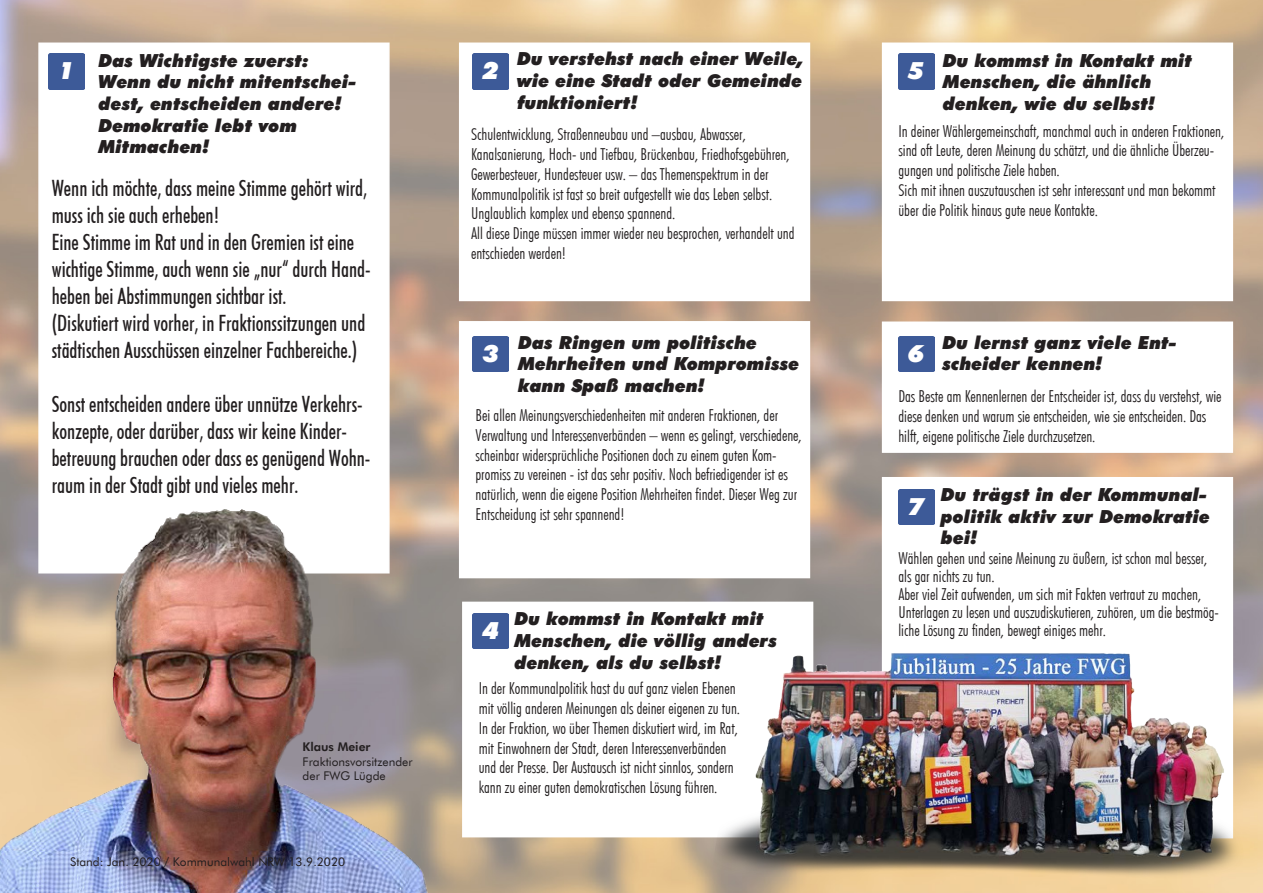
<style>
.page{position:relative;width:1263px;height:893px;background:#fff}
.page>*{position:absolute;margin:0;border:0;box-sizing:border-box;transform-origin:0 0}
.t1{font:italic 900 24px "Futura BT";color:#fff}
.t2{font:500 condensed 22.5px/27px "Futura BT";color:#231f20;scale:.9 1}
.t3{font:italic 900 18px/21.6px "Futura BT";color:#231f20}
.t4{font:300 condensed 16.5px/19.8px "Futura BT";color:#231f20}
.t5{font:12px/14.4px "Futura BT";color:#231f20}
.t6{font:800 12px "Futura BT";color:#231f20}
</style>
<div class="page">
<img style="left:0;top:0;width:1263px;height:893px">
<div style="left:38px;top:43px;width:352px;height:530px;background:#fff;border:2px solid #fff"></div>
<div style="left:459px;top:43px;width:351px;height:258px;background:#fff"></div>
<img style="left:0;top:505px;width:442px;height:388px">
<div style="left:459px;top:321px;width:351px;height:257px;background:#fff"></div>
<div style="left:462px;top:602px;width:351px;height:235px;background:#fff"></div>
<div style="left:882px;top:43px;width:351px;height:258px;background:#fff"></div>
<div style="left:882px;top:321px;width:351px;height:132px;background:#fff;border:2px solid #fff"></div>
<div style="left:882px;top:477px;width:351px;height:361px;background:#fff"></div>
<img style="left:49px;top:54px;width:36px;height:35px">
<img style="left:473px;top:54px;width:35px;height:35px">
<img style="left:473px;top:336px;width:35px;height:36px">
<img style="left:473px;top:613px;width:35px;height:36px">
<img style="left:898px;top:54px;width:36px;height:35px">
<img style="left:898px;top:336px;width:36px;height:36px">
<img style="left:898px;top:489px;width:36px;height:36px">
<img style="left:711px;top:599px;width:552px;height:294px">
<p class="t3" style="left:517px;top:48px;width:288px">Du verstehst nach einer Weile,</p>
<p class="t3" style="left:517px;top:70px;width:287px">wie eine Stadt oder Gemeinde</p>
<p class="t3" style="left:517px;top:91px;width:122px">funktioniert!</p>
<p class="t3" style="left:99px;top:50px;width:212px">Das Wichtigste zuerst:</p>
<p class="t3" style="left:99px;top:71px;width:259px">Wenn du nicht mitentschei&shy;dest, entscheiden andere!</p>
<p class="t3" style="left:99px;top:114px;width:200px">Demokratie lebt vom</p>
<p class="t3" style="left:99px;top:136px;width:112px">Mitmachen!</p>
<p class="t1" style="left:59px;top:56px;width:18px">1</p>
<p class="t1" style="left:482px;top:56px;width:18px">2</p>
<p class="t4" style="left:471px;top:124px;width:276px">Schulentwicklung, Straßenneubau und –ausbau, Abwasser,</p>
<p class="t4" style="left:471px;top:144px;width:320px">Kanalsanierung, Hoch- und Tiefbau, Brückenbau, Friedhofsgebühren,<br>Gewerbesteuer, Hundesteuer usw. – das Themenspektrum in der<br>Kommunalpolitik ist fast so breit aufgestellt wie das Leben selbst.</p>
<p class="t4" style="left:471px;top:203px;width:206px">Unglaublich komplex und ebenso spannend.</p>
<p class="t4" style="left:471px;top:223px;width:325px">All diese Dinge müssen immer wieder neu besprochen, verhandelt und entschieden werden!</p>
<p class="t2" style="left:52px;top:174px;width:352px">Wenn ich möchte, dass meine Stimme gehört wird, muss ich sie auch erheben!</p>
<p class="t2" style="left:52px;top:228px;width:356px">Eine Stimme im Rat und in den Gremien ist eine wichtige Stimme, auch wenn sie „nur“ durch Hand-</p>
<p class="t2" style="left:52px;top:282px;width:262px">heben bei Abstimmungen sichtbar ist.</p>
<p class="t2" style="left:52px;top:309px;width:350px">(Diskutiert wird vorher, in Fraktionssitzungen und städtischen Ausschüssen einzelner Fachbereiche.)</p>
<p class="t2" style="left:52px;top:390px;width:347px">Sonst entscheiden andere über unnütze Verkehrs-</p>
<p class="t2" style="left:52px;top:417px;width:330px">konzepte, oder darüber, dass wir keine Kinder-</p>
<p class="t2" style="left:52px;top:444px;width:356px">betreuung brauchen oder dass es genügend Wohn&shy;raum in der Stadt gibt und vieles mehr.</p>
<p class="t3" style="left:487px;top:325px;width:321px">1.) Du verstehst nach einer Weile,</p>
<p class="t3" style="left:487px;top:347px;width:241px">wie eine Stadt/Gemeinde</p>
<p class="t3" style="left:487px;top:368px;width:122px">funktioniert!</p>
<p class="t3" style="left:518px;top:331px;width:241px">Das Ringen um politische</p>
<p class="t3" style="left:518px;top:353px;width:283px">Mehrheiten und Kompromisse</p>
<p class="t3" style="left:518px;top:374px;width:188px">kann Spaß machen!</p>
<p class="t1" style="left:482px;top:339px;width:18px">3</p>
<p class="t4" style="left:475px;top:405px;width:328px">Bei allen Meinungsverschiedenheiten mit anderen Fraktionen, der Verwaltung und Interessenverbänden – wenn es gelingt, verschiedene, scheinbar widersprüchliche Positionen doch zu einem guten Kom&shy;promiss zu vereinen - ist das sehr positiv. Noch befriedigender ist es natürlich, wenn die eigene Position Mehrheiten findet. Dieser Weg zur Entscheidung ist sehr spannend!</p>
<p class="t6" style="left:303px;top:740px;width:69px">Klaus Meier</p>
<p class="t5" style="left:303px;top:754px;width:112px">Fraktionsvorsitzender der FWG Lügde</p>
<p class="t5" style="left:70px;top:854px;width:277px">Stand: Jan. 2020 / Kommunalwahl NRW 13.9.2020</p>
<p class="t3" style="left:468px;top:606px;width:321px">1.) Du verstehst nach einer Weile,</p>
<p class="t3" style="left:468px;top:627px;width:241px">wie eine Stadt/Gemeinde</p>
<p class="t3" style="left:468px;top:649px;width:122px">funktioniert!</p>
<p class="t3" style="left:514px;top:608px;width:264px">Du kommst in Kontakt mit<br>Menschen, die völlig anders denken, als du selbst!</p>
<p class="t1" style="left:482px;top:616px;width:18px">4</p>
<p class="t4" style="left:479px;top:678px;width:263px">In der Kommunalpolitik hast du auf ganz vielen Ebenen mit völlig anderen Meinungen als deiner eigenen zu tun.</p>
<p class="t4" style="left:479px;top:718px;width:261px">In der Fraktion, wo über Themen diskutiert wird, im Rat, mit Einwohnern der Stadt, deren Interessenverbänden und der Presse. Der Austausch ist nicht sinnlos, sondern kann zu einer guten demokratischen Lösung führen.</p>
<p class="t1" style="left:908px;top:56px;width:18px">5</p>
<p class="t3" style="left:943px;top:50px;width:251px">Du kommst in Kontakt mit<br>Menschen, die ähnlich</p>
<p class="t3" style="left:943px;top:93px;width:213px">denken, wie du selbst!</p>
<p class="t4" style="left:898px;top:121px;width:327px">In deiner Wählergemeinschaft, manchmal auch in anderen Fraktionen, sind oft Leute, deren Meinung du schätzt, und die ähnliche Überzeu&shy;gungen und politische Ziele haben.</p>
<p class="t4" style="left:898px;top:180px;width:319px">Sich mit ihnen auszutauschen ist sehr interessant und man bekommt über die Politik hinaus gute neue Kontakte.</p>
<p class="t1" style="left:908px;top:339px;width:18px">6</p>
<p class="t3" style="left:942px;top:332px;width:236px">Du lernst ganz viele Ent&shy;scheider kennen!</p>
<p class="t4" style="left:898px;top:386px;width:325px">Das Beste am Kennenlernen der Entscheider ist, dass du verstehst, wie diese denken und warum sie entscheiden, wie sie entscheiden. Das hilft, eigene politische Ziele durchzusetzen.</p>
<p class="t1" style="left:908px;top:492px;width:18px">7</p>
<p class="t3" style="left:941px;top:484px;width:268px">Du trägst in der Kommunal-</p>
<p class="t3" style="left:941px;top:505px;width:271px">politik aktiv zur Demokratie bei!</p>
<p class="t4" style="left:898px;top:549px;width:310px;line-height:18px">Wählen gehen und seine Meinung zu äußern, ist schon mal besser, als gar nichts zu tun.</p>
<p class="t4" style="left:898px;top:585px;width:322px;line-height:18px">Aber viel Zeit aufwenden, um sich mit Fakten vertraut zu machen,<br>Unterlagen zu lesen und auszudiskutieren, zuhören, um die bestmög&shy;liche Lösung zu finden, bewegt einiges mehr.</p>
</div>
